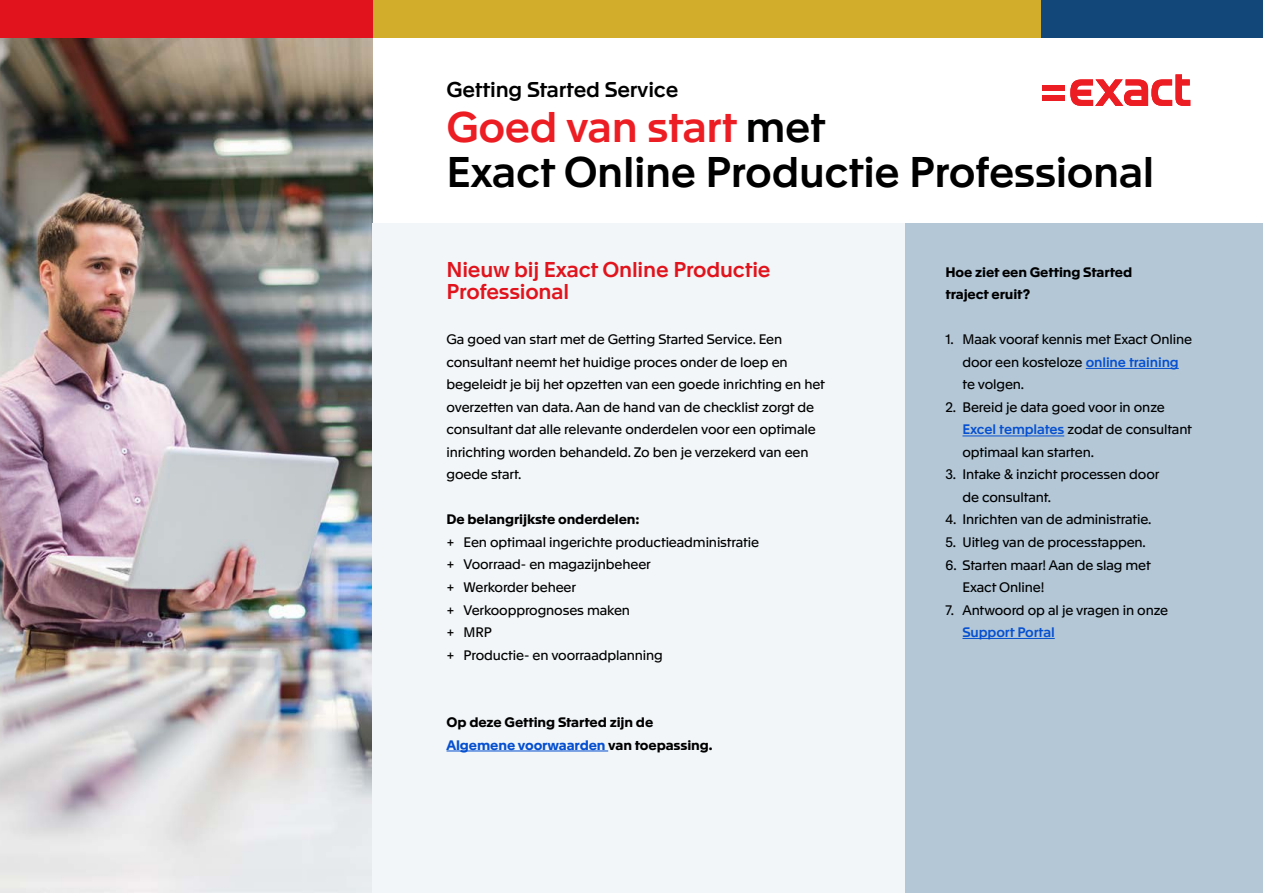
<style>
.page{position:relative;width:1263px;height:893px;background:#fff}
.page>*{position:absolute;margin:0;border:0;box-sizing:border-box;transform-origin:0 0}
.t1{font:500 42px/45px "Apax";letter-spacing:-.01em;color:#000}
.t2{font:500 21px/22.5px "Apax";letter-spacing:-.01em;color:#e1141d}
.t3{font:500 21px "Apax";letter-spacing:-.01em;color:#000}
.t4{font:13.5px/22.5px "Apax";letter-spacing:-.01em;color:#000}
.t5{font:700 13.5px/22.5px "Apax";letter-spacing:-.01em;color:#000}
.t6{font:500 13.5px "Apax";letter-spacing:-.01em;color:#0650d0}
.s1{color:#ed1d24}
.s2{color:#0650d0}
.s3{font-weight:500;color:#0650d0}
</style>
<div class="page">
<img style="left:0;top:37px;width:372px;height:856px">
<div style="left:372px;top:0;width:670px;height:37px;background:#d2ac2b"></div>
<div style="left:372px;top:223px;width:891px;height:670px;background:#f2f6f8"></div>
<div style="left:1042px;top:0;width:221px;height:37px;background:#124779"></div>
<div style="left:0;top:0;width:372px;height:37px;background:#e1141d"></div>
<div style="left:1042px;top:85px;width:22px;height:6px;background:#ed1d24"></div>
<div style="left:1042px;top:95px;width:22px;height:6px;background:#ed1d24"></div>
<svg style="left:1070px;top:74px;width:120px;height:32px"></svg>
<hr style="left:446px;top:751px;width:162px;height:1px;background:#0650d0">
<div style="left:905px;top:223px;width:358px;height:670px;background:#b3c7d7"></div>
<hr style="left:1086px;top:368px;width:93px;height:1px;background:#0650d0">
<hr style="left:962px;top:436px;width:102px;height:1px;background:#0650d0">
<hr style="left:962px;top:638px;width:93px;height:1px;background:#0650d0">
<h2 class="t3" style="left:446px;top:74px;width:233px">Getting Started Service</h2>
<h1 class="t1" style="left:446px;top:102px;width:709px"><span class="s1">Goed van start</span> met<br>Exact Online Productie Professional</h1>
<h2 class="t2" style="left:446px;top:257px;width:326px">Nieuw bij Exact Online Productie<br>Professional</h2>
<p class="t4" style="left:446px;top:328px;width:380px">Ga goed van start met de Getting Started Service. Een consultant neemt het huidige proces onder de loep en begeleidt je bij het opzetten van een goede inrichting en het overzetten van data. Aan de hand van de checklist zorgt de consultant dat alle relevante onderdelen voor een optimale inrichting worden behandeld. Zo ben je verzekerd van een goede start.</p>
<p class="t5" style="left:446px;top:507px;width:194px">De belangrijkste onderdelen:</p>
<p class="t4" style="left:446px;top:530px;width:314px">+ Een optimaal ingerichte productieadministratie + Voorraad- en magazijnbeheer<br>+ Werkorder beheer<br>+ Verkoopprognoses maken<br>+ MRP<br>+ Productie- en voorraadplanning</p>
<p class="t5" style="left:446px;top:710px;width:268px">Op deze Getting Started zijn de<br><span class="s2">Algemene voorwaarden</span> van toepassing.</p>
<p class="t5" style="left:945px;top:260px;width:188px">Hoe ziet een Getting Started traject eruit?</p>
<p class="t4" style="left:962px;top:328px;width:231px;text-indent:-17px">1. Maak vooraf kennis met Exact Online door een kosteloze <span class="s3">online training </span>te volgen.</p>
<p class="t4" style="left:962px;top:395px;width:231px;text-indent:-17px">2. Bereid je data goed voor in onze<br><span class="s3">Excel templates</span> zodat de consultant optimaal kan starten.</p>
<p class="t4" style="left:962px;top:463px;width:198px;text-indent:-17px">3. Intake &amp; inzicht processen door de consultant.</p>
<p class="t4" style="left:945px;top:508px;width:208px">4. Inrichten van de administratie.</p>
<p class="t4" style="left:945px;top:530px;width:202px">5. Uitleg van de processtappen.</p>
<p class="t4" style="left:962px;top:553px;width:190px;text-indent:-17px">6. Starten maar! Aan de slag met<br>Exact Online!</p>
<p class="t4" style="left:945px;top:598px;width:224px">7. Antwoord op al je vragen in onze</p>
<p class="t6" style="left:962px;top:622px;width:94px">Support Portal</p>
</div>
